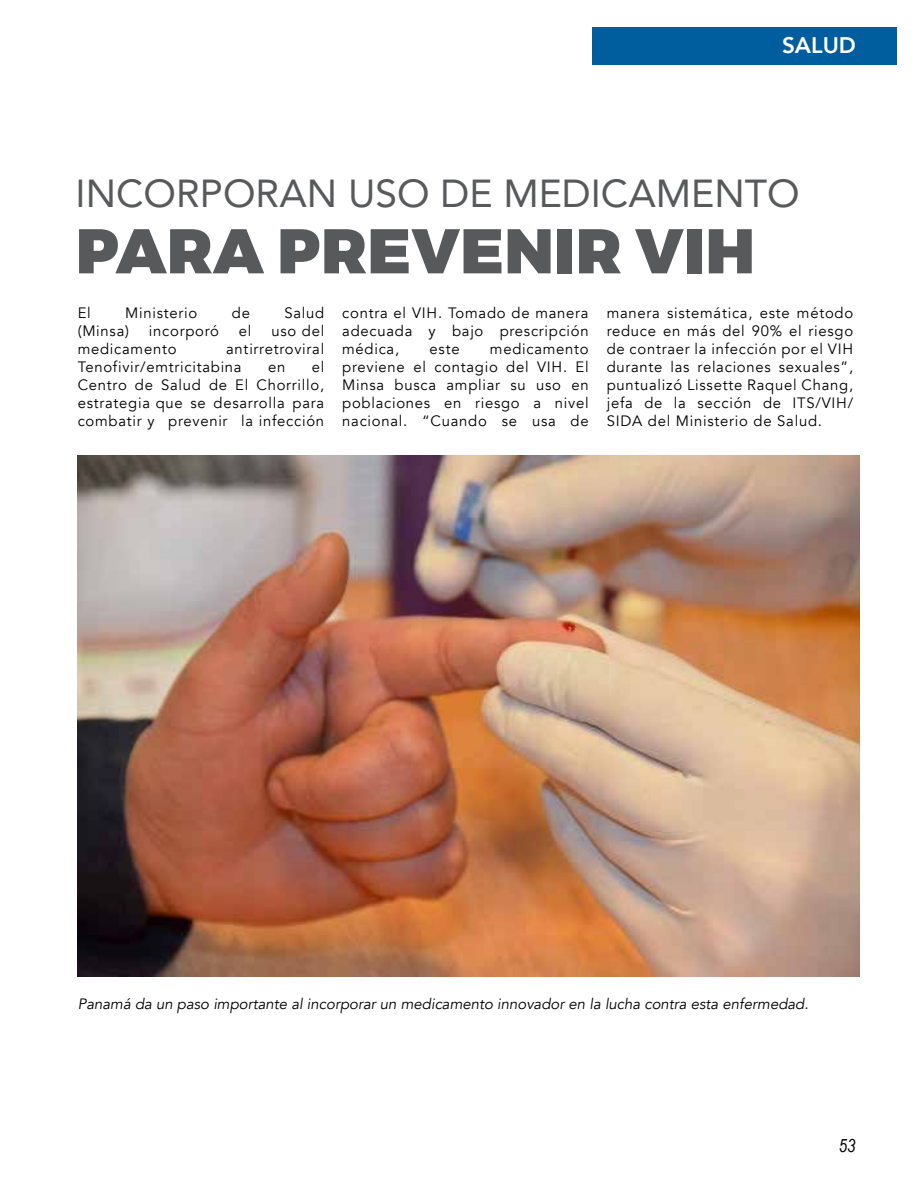
<style>
.page{position:relative;width:918px;height:1188px;background:#fff}
.page>*{position:absolute;margin:0;border:0;box-sizing:border-box;transform-origin:0 0}
.t1{font:900 63px "Montserrat";letter-spacing:.01em;color:#58595b}
.t2{font:39px "Avenir";color:#58595b}
.t3{font:800 22.5px "Avenir";color:#fff}
.t4{font:italic 18px "Arial Narrow";color:#000}
.t5{font:15px/18px "Avenir";letter-spacing:.05em;color:#000;text-align:justify}
.t6{font:italic 15px "Avenir";color:#000}
</style>
<div class="page">
<div style="left:592px;top:27px;width:304px;height:38px;background:#005e9e"></div>
<img style="left:78px;top:456px;width:782px;height:520px">
<h3 class="t3" style="left:782px;top:28px;width:72px">SALUD</h3>
<h2 class="t2" style="left:76px;top:163px;width:725px">INCORPORAN USO DE MEDICAMENTO</h2>
<h1 class="t1" style="left:76px;top:212px;width:680px">PARA PREVENIR VIH</h1>
<p class="t5" style="left:78px;top:304px;width:15px">El</p>
<p class="t5" style="left:125px;top:304px;width:74px">Ministerio</p>
<p class="t5" style="left:232px;top:304px;width:20px">de</p>
<p class="t5" style="left:284px;top:304px;width:41px">Salud</p>
<p class="t5" style="left:78px;top:322px;width:53px">(Minsa)</p>
<p class="t5" style="left:149px;top:322px;width:72px">incorporó</p>
<p class="t5" style="left:239px;top:322px;width:14px">el</p>
<p class="t5" style="left:271px;top:322px;width:54px">uso del</p>
<p class="t5" style="left:78px;top:340px;width:100px">medicamento</p>
<p class="t5" style="left:342px;top:304px;width:248px">contra el VIH. Tomado de manera adecuada y bajo prescripción médica,</p>
<p class="t5" style="left:607px;top:304px;width:248px">manera sistemática, este método reduce en más del 90% el riesgo de contraer la infección por el VIH durante las relaciones sexuales”, puntualizó Lissette Raquel Chang, jefa de la sección de ITS/VIH/ SIDA del Ministerio de Salud.</p>
<p class="t5" style="left:78px;top:340px;width:248px;text-indent:148px">antirretroviral<br>Tenofivir/emtricitabina</p>
<p class="t5" style="left:342px;top:340px;width:248px;text-indent:148px">medicamento previene el contagio del VIH. El Minsa busca ampliar su uso en poblaciones en riesgo a nivel nacional. “Cuando se usa de</p>
<p class="t5" style="left:430px;top:340px;width:31px">este</p>
<p class="t5" style="left:78px;top:358px;width:248px;text-indent:234px">el Centro de Salud de El Chorrillo, estrategia que se desarrolla para combatir y prevenir la infección</p>
<p class="t5" style="left:268px;top:358px;width:19px">en</p>
<p class="t6" style="left:78px;top:995px;width:732px">Panamá da un paso importante al incorporar un medicamento innovador en la lucha contra esta enfermedad.</p>
<p class="t4" style="left:839px;top:1133px;width:18px">53</p>
</div>
